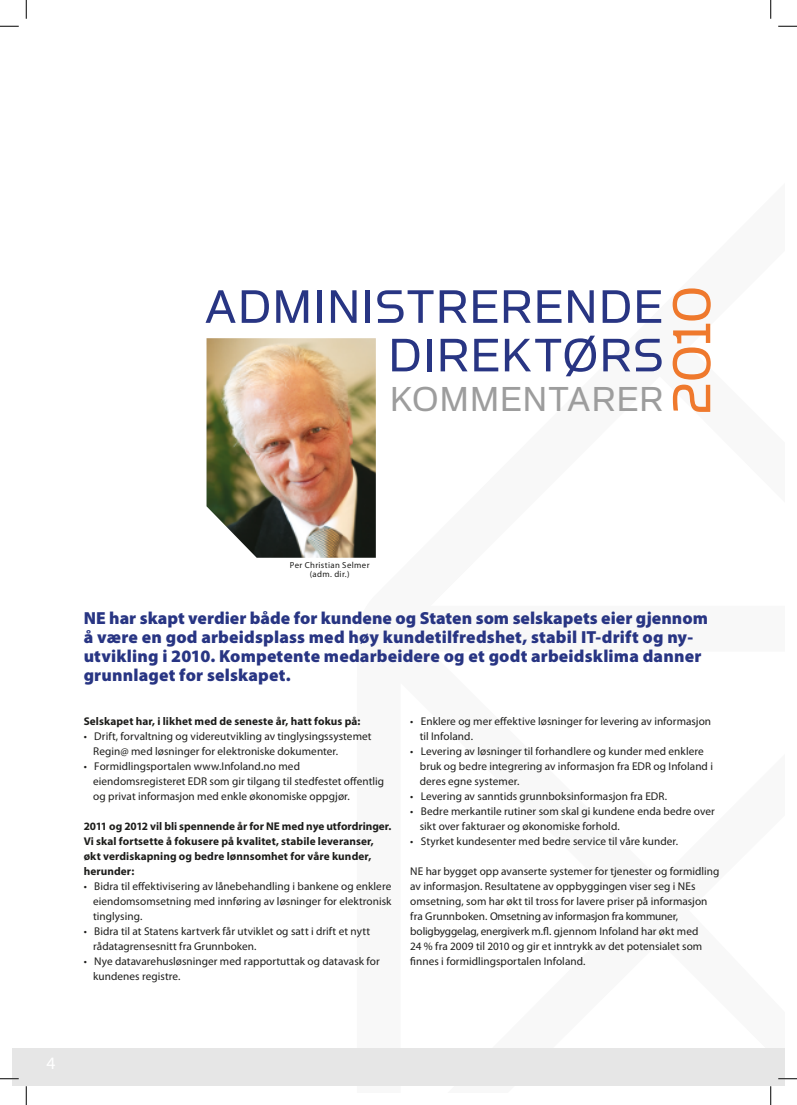
<style>
.page{position:relative;width:797px;height:1105px;background:#fff}
.page>*{position:absolute;margin:0;border:0;box-sizing:border-box;transform-origin:0 0}
.t1{font:60.38px "Simian Text Orangutan";color:#ef792d}
.t2{font:53px/48.5px "Simian Display Orangutan";letter-spacing:.01em;color:#283583;text-align:right}
.t3{font:39.12px "Simian Display Orangutan";letter-spacing:.015em;color:#9d9d9d}
.t4{font:900 17.5px/18.8px "Myriad Pro";letter-spacing:.01em;color:#283583}
.t5{font:17.5px "Myriad Pro";color:#fff}
.t6{font:11.25px/15px "Myriad Pro";letter-spacing:.005em;color:#1d1d1b}
.t7{font:700 11.25px/15px "Myriad Pro";letter-spacing:.01em;color:#1d1d1b}
.t8{font:8.75px/8.8px "Myriad Pro";letter-spacing:.04em;color:#1d1d1b;text-align:center}
</style>
<div class="page">
<img style="left:206px;top:338px;width:151px;height:220px">
<svg style="left:357px;top:338px;width:428px;height:755px"></svg>
<div style="left:12px;top:1049px;width:773px;height:37px;background:#e6e6e6"></div>
<svg style="left:0;top:25px;width:19px;height:2px"></svg>
<svg style="left:778px;top:25px;width:19px;height:2px"></svg>
<svg style="left:0;top:1078px;width:19px;height:1px"></svg>
<svg style="left:778px;top:1078px;width:19px;height:1px"></svg>
<svg style="left:25px;top:0;width:2px;height:19px"></svg>
<svg style="left:25px;top:1086px;width:2px;height:19px"></svg>
<svg style="left:770px;top:0;width:1px;height:19px"></svg>
<svg style="left:770px;top:1086px;width:1px;height:19px"></svg>
<h2 class="t2" style="left:204px;top:282px;width:461px">ADMINISTRERENDE<br>DIREKTØRS</h2>
<h3 class="t3" style="left:390px;top:379px;width:275px">KOMMENTARER</h3>
<h1 class="t1" style="left:657px;top:415px;width:131px;rotate:-90deg">2010</h1>
<p class="t8" style="left:290px;top:560px;width:81px">Per Christian Selmer (adm. dir.)</p>
<p class="t4" style="left:84px;top:608px;width:625px">NE har skapt verdier både for kundene og Staten som selskapets eier gjennom å være en god arbeidsplass med høy kundetilfredshet, stabil IT-drift og ny&shy;utvikling i 2010. Kompetente medarbeidere og et godt arbeidsklima danner grunnlaget for selskapet.</p>
<p class="t7" style="left:84px;top:714px;width:278px">Selskapet har, i likhet med de seneste år, hatt fokus på:</p>
<p class="t6" style="left:93px;top:729px;width:280px;text-indent:-10px">• Drift, forvaltning og videreutvikling av tinglysingssystemet<br>Regin@ med løsninger for elektroniske dokumenter.</p>
<p class="t6" style="left:93px;top:759px;width:292px;text-indent:-10px">• Formidlingsportalen www.Infoland.no med eiendomsregisteret EDR som gir tilgang til stedfestet offentlig og privat informasjon med enkle økonomiske oppgjør.</p>
<p class="t7" style="left:84px;top:819px;width:309px">2011 og 2012 vil bli spennende år for NE med nye utfordringer.<br>Vi skal fortsette å fokusere på kvalitet, stabile leveranser, økt verdiskapning og bedre lønnsomhet for våre kunder, herunder:</p>
<p class="t6" style="left:93px;top:879px;width:300px;text-align:justify;text-indent:-10px">• Bidra til effektivisering av lånebehandling i bankene og enklere eiendomsomsetning med innføring av løsninger for elektronisk tinglysing.</p>
<p class="t6" style="left:93px;top:924px;width:278px;text-indent:-10px">• Bidra til at Statens kartverk får utviklet og satt i drift et nytt rådatagrensesnitt fra Grunnboken.</p>
<p class="t6" style="left:93px;top:954px;width:288px;text-indent:-10px">• Nye datavarehusløsninger med rapportuttak og datavask for kundenes registre.</p>
<p class="t6" style="left:420px;top:714px;width:293px;text-indent:-10px">• Enklere og mer effektive løsninger for levering av informasjon til Infoland.</p>
<p class="t6" style="left:420px;top:744px;width:295px;text-indent:-10px">• Levering av løsninger til forhandlere og kunder med enklere bruk og bedre integrering av informasjon fra EDR og Infoland i deres egne systemer.</p>
<p class="t6" style="left:410px;top:789px;width:258px">• Levering av sanntids grunnboksinformasjon fra EDR.</p>
<p class="t6" style="left:420px;top:804px;width:296px;text-indent:-10px">• Bedre merkantile rutiner som skal gi kundene enda bedre over sikt over fakturaer og økonomiske forhold.</p>
<p class="t6" style="left:410px;top:834px;width:269px">• Styrket kundesenter med bedre service til våre kunder.</p>
<p class="t6" style="left:410px;top:864px;width:311px">NE har bygget opp avanserte systemer for tjenester og formidling av informasjon. Resultatene av oppbyggingen viser seg i NEs omsetning, som har økt til tross for lavere priser på informasjon fra Grunnboken. Omsetning av informasjon fra kommuner, boligbyggelag, energiverk m.fl. gjennom Infoland har økt med<br>24 % fra 2009 til 2010 og gir et inntrykk av det potensialet som finnes i formidlingsportalen Infoland.</p>
<h3 class="t5" style="left:47px;top:1053px;width:10px">4</h3>
</div>
